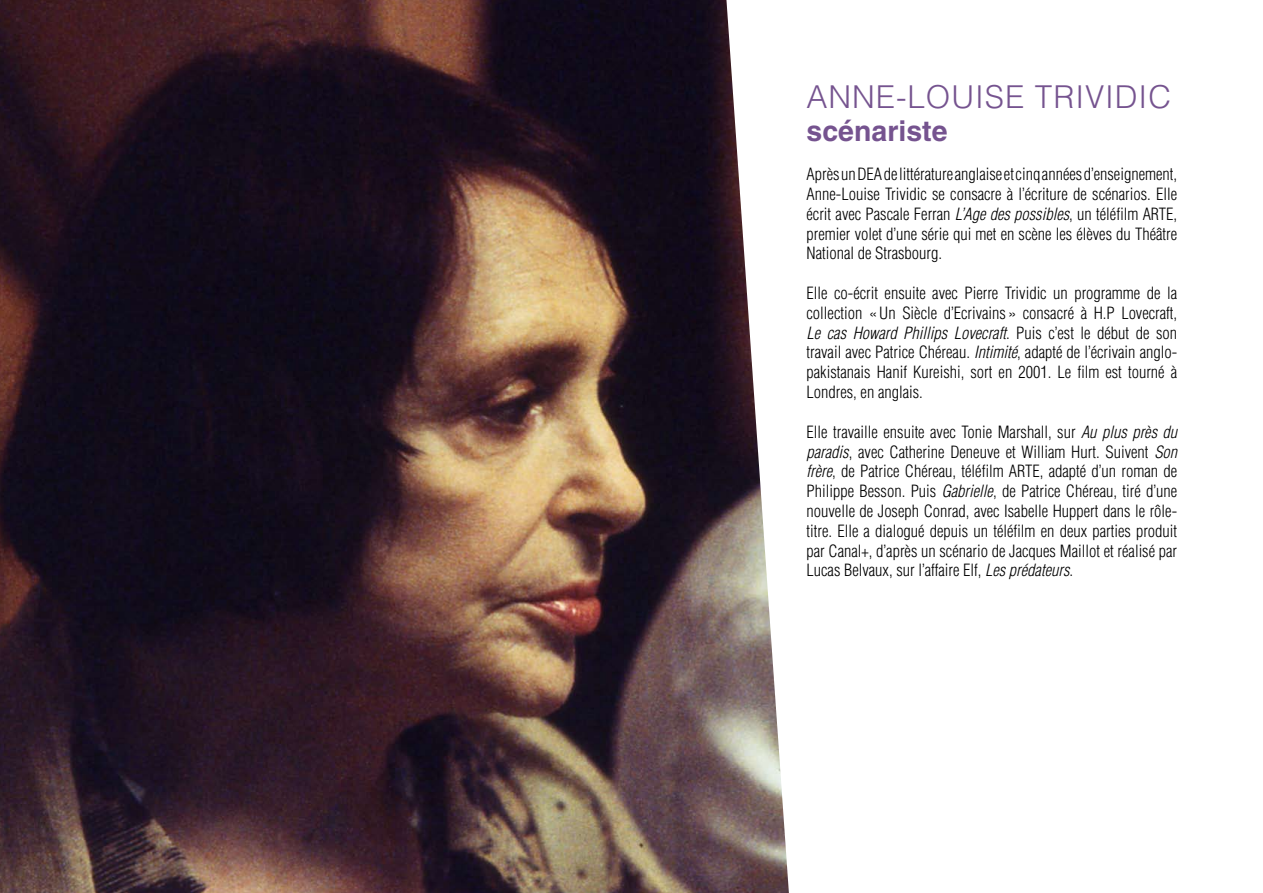
<style>
.page{position:relative;width:1263px;height:893px;background:#fff}
.page>*{position:absolute;margin:0;border:0;box-sizing:border-box;transform-origin:0 0}
.t1{font:300 31.5px "Helvetica LT Std";letter-spacing:.03em;color:#75538f}
.t2{font:700 28.5px "Helvetica LT Std";color:#75538f}
.t3{font:300 condensed 16.5px/19.8px "Helvetica LT Std";color:#000;text-align:justify}
.s1{font-style:italic}
</style>
<div class="page">
<img style="left:0;top:0;width:789px;height:893px">
<h1 class="t1" style="left:806px;top:77px;width:366px">ANNE-LOUISE TRIVIDIC</h1>
<h2 class="t2" style="left:806px;top:113px;width:142px">scénariste</h2>
<p class="t3" style="left:806px;top:164px;width:372px">Après un DEA de littérature anglaise et cinq années d’enseignement, Anne-Louise Trividic se consacre à l’écriture de scénarios. Elle écrit avec Pascale Ferran <span class="s1">L’Age des possibles</span>, un téléfilm Arte , premier volet d’une série qui met en scène les élèves du Théâtre National de Strasbourg.</p>
<p class="t3" style="left:806px;top:283px;width:372px">Elle co-écrit ensuite avec Pierre Trividic un programme de la collection «Un Siècle d’Ecrivains» consacré à H.P Lovecraft, <span class="s1">Le cas Howard Phillips Lovecraft</span>. Puis c’est le début de son travail avec Patrice Chéreau. <span class="s1">Intimité</span>, adapté de l’écrivain anglo&shy;pakistanais Hanif Kureishi, sort en 2001. Le film est tourné à Londres, en anglais.</p>
<p class="t3" style="left:806px;top:422px;width:372px">Elle travaille ensuite avec Tonie Marshall, sur <span class="s1">Au plus près du paradis</span>, avec Catherine Deneuve et William Hurt. Suivent <span class="s1">Son frère</span>, de Patrice Chéreau, téléfilm Arte, adapté d’un roman de Philippe Besson. Puis <span class="s1">Gabrielle</span>, de Patrice Chéreau, tiré d’une nouvelle de Joseph Conrad, avec Isabelle Huppert dans le rôle&shy;titre. Elle a dialogué depuis un téléfilm en deux parties produit par Canal+, d’après un scénario de Jacques Maillot et réalisé par Lucas Belvaux, sur l’affaire Elf, <span class="s1">Les prédateurs</span>.</p>
</div>
